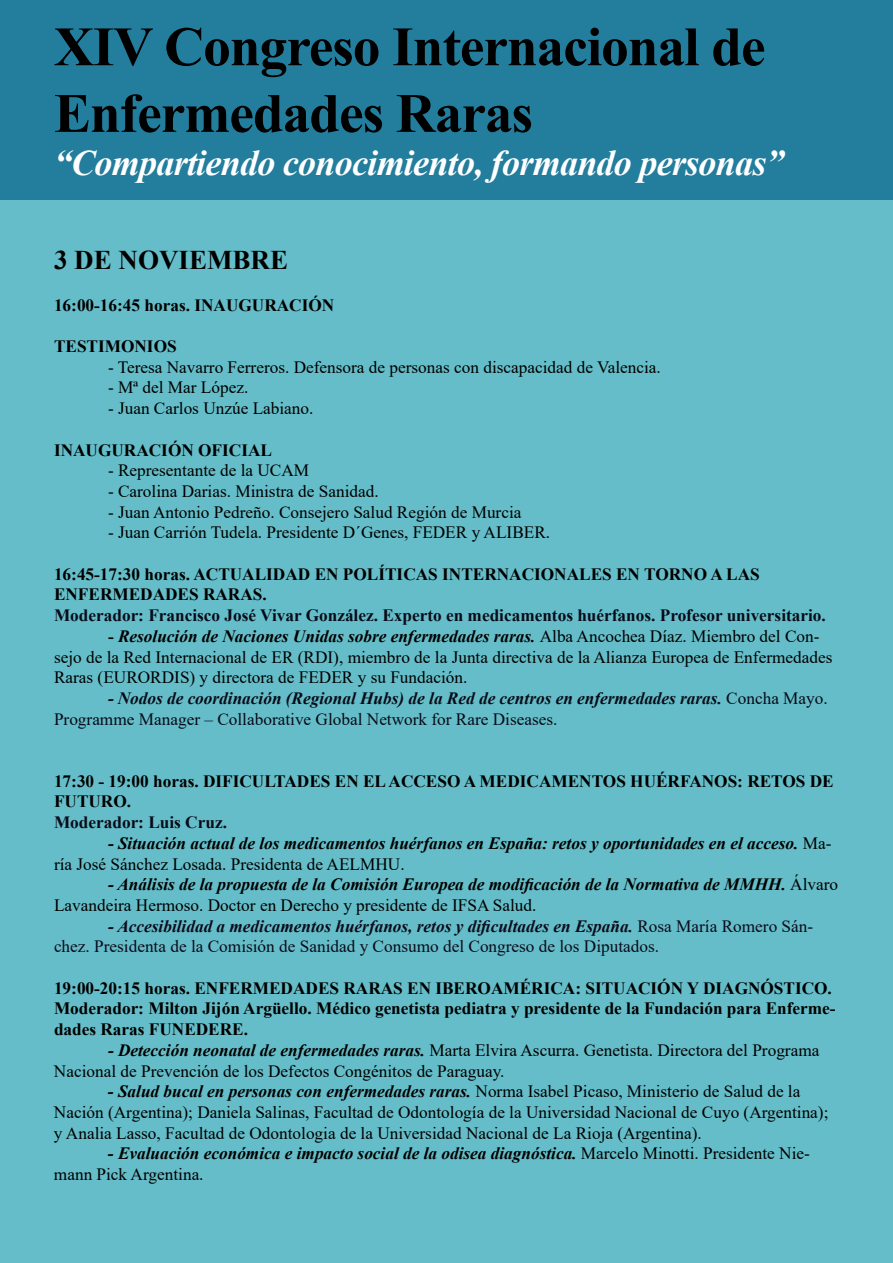
<style>
.page{position:relative;width:893px;height:1263px;background:#64bdc8}
.page>*{position:absolute;margin:0;border:0;box-sizing:border-box;transform-origin:0 0}
.t1{font:700 55.5px/66.6px "Times New Roman";letter-spacing:-.02em;color:#000}
.t2{font:italic 700 36px "Times New Roman";letter-spacing:-.02em;color:#fff}
.t3{font:700 27px "Times New Roman";color:#000}
.t4{font:17.25px/20.7px "Times New Roman";color:#000}
.t5{font:700 17.25px/20.7px "Times New Roman";color:#000}
.t6{font:italic 700 17.25px/20.7px "Times New Roman";color:#000}
.t7{font:17.25px/20.7px "Times New Roman";color:#0c0b1b}
.t8{font:italic 700 17.25px/20.7px "Times New Roman";color:#070b18}
.t9{font:700 17.25px "Times New Roman";color:#090b19}
.s1{font-weight:700}
.s2{font-weight:700;font-style:italic}
.s3{font-weight:400;font-style:normal}
</style>
<div class="page">
<div style="left:0;top:0;width:893px;height:199px;background:#237e9d"></div>
<h1 class="t1" style="left:54px;top:12px;width:713px">XIV Congreso Internacional de<br>Enfermedades Raras</h1>
<h2 class="t2" style="left:54px;top:138px;width:731px">“Compartiendo conocimiento, formando personas”</h2>
<h3 class="t3" style="left:54px;top:241px;width:236px">3 DE NOVIEMBRE</h3>
<p class="t5" style="left:54px;top:294px;width:282px">16:00-16:45 horas. INAUGURACIÓN</p>
<p class="t5" style="left:54px;top:335px;width:124px">TESTIMONIOS</p>
<p class="t4" style="left:108px;top:356px;width:554px">- Teresa Navarro Ferreros. Defensora de personas con discapacidad de Valencia.</p>
<p class="t4" style="left:108px;top:377px;width:142px">- Mª del Mar López.</p>
<p class="t4" style="left:108px;top:397px;width:207px">- Juan Carlos Unzúe Labiano.</p>
<p class="t5" style="left:54px;top:439px;width:220px">INAUGURACIÓN OFICIAL</p>
<p class="t4" style="left:108px;top:459px;width:203px">- Representante de la UCAM</p>
<p class="t4" style="left:108px;top:480px;width:272px">- Carolina Darias. Ministra de Sanidad.</p>
<p class="t4" style="left:108px;top:501px;width:415px">- Juan Antonio Pedreño. Consejero Salud Región de Murcia</p>
<p class="t4" style="left:108px;top:522px;width:444px">- Juan Carrión Tudela. Presidente D´Genes, FEDER y ALIBER.</p>
<p class="t5" style="left:54px;top:563px;width:707px">16:45-17:30 horas. ACTUALIDAD EN POLÍTICAS INTERNACIONALES EN TORNO A LAS<br>ENFERMEDADES RARAS.</p>
<p class="t9" style="left:54px;top:603px;width:773px">Moderador: Francisco José Vivar González. Experto en medicamentos huérfanos. Profesor universitario.</p>
<p class="t4" style="left:54px;top:625px;width:780px;text-indent:54px"><span class="s1">-</span> <span class="s2">Resolución de Naciones Unidas sobre enfermedades raras.</span> Alba Ancochea Díaz. Miembro del Con&shy;sejo de la Red Internacional de ER (RDI), miembro de la Junta directiva de la Alianza Europea de Enfermedades<br>Raras (EURORDIS) y directora de FEDER y su Fundación.</p>
<p class="t8" style="left:54px;top:687px;width:775px;text-indent:54px">- Nodos de coordinación (Regional Hubs) de la Red de centros en enfermedades raras. <span class="s3">Concha Mayo.<br>Programme Manager – Collaborative Global Network for Rare Diseases.</span></p>
<p class="t5" style="left:54px;top:770px;width:781px">17:30 - 19:00 horas. DIFICULTADES EN EL ACCESO A MEDICAMENTOS HUÉRFANOS: RETOS DE<br>FUTURO.</p>
<p class="t9" style="left:54px;top:810px;width:174px">Moderador: Luis Cruz.</p>
<p class="t6" style="left:54px;top:832px;width:779px;text-indent:54px">- Situación actual de los medicamentos huérfanos en España: retos y oportunidades en el acceso. <span class="s3">Ma&shy;ría José Sánchez Losada. Presidenta de AELMHU.</span></p>
<p class="t6" style="left:54px;top:874px;width:786px;text-indent:54px">- Análisis de la propuesta de la Comisión Europea de modificación de la Normativa de MMHH. <span class="s3">Álvaro<br>Lavandeira Hermoso. Doctor en Derecho y presidente de IFSA Salud.</span></p>
<p class="t7" style="left:54px;top:915px;width:761px;text-indent:54px"><span class="s2">- Accesibilidad a medicamentos huérfanos, retos y dificultades en España.</span> Rosa María Romero Sán&shy;chez. Presidenta de la Comisión de Sanidad y Consumo del Congreso de los Diputados.</p>
<p class="t5" style="left:54px;top:977px;width:783px">19:00-20:15 horas. ENFERMEDADES RARAS EN IBEROAMÉRICA: SITUACIÓN Y DIAGNÓSTICO.<br>Moderador: Milton Jijón Argüello. Médico genetista pediatra y presidente de la Fundación para Enferme&shy;dades Raras FUNEDERE.</p>
<p class="t4" style="left:54px;top:1039px;width:767px;text-indent:54px"><span class="s2">- Detección neonatal de enfermedades raras.</span> Marta Elvira Ascurra. Genetista. Directora del Programa<br>Nacional de Prevención de los Defectos Congénitos de Paraguay.</p>
<p class="t4" style="left:54px;top:1080px;width:776px;text-indent:54px"><span class="s2">- Salud bucal en personas con enfermedades raras.</span> Norma Isabel Picaso, Ministerio de Salud de la<br>Nación (Argentina); Daniela Salinas, Facultad de Odontología de la Universidad Nacional de Cuyo (Argentina); y Analia Lasso, Facultad de Odontologia de la Universidad Nacional de La Rioja (Argentina).</p>
<p class="t6" style="left:54px;top:1143px;width:757px;text-indent:54px">- Evaluación económica e impacto social de la odisea diagnóstica. <span class="s3">Marcelo Minotti. Presidente Nie&shy;mann Pick Argentina.</span></p>
</div>
